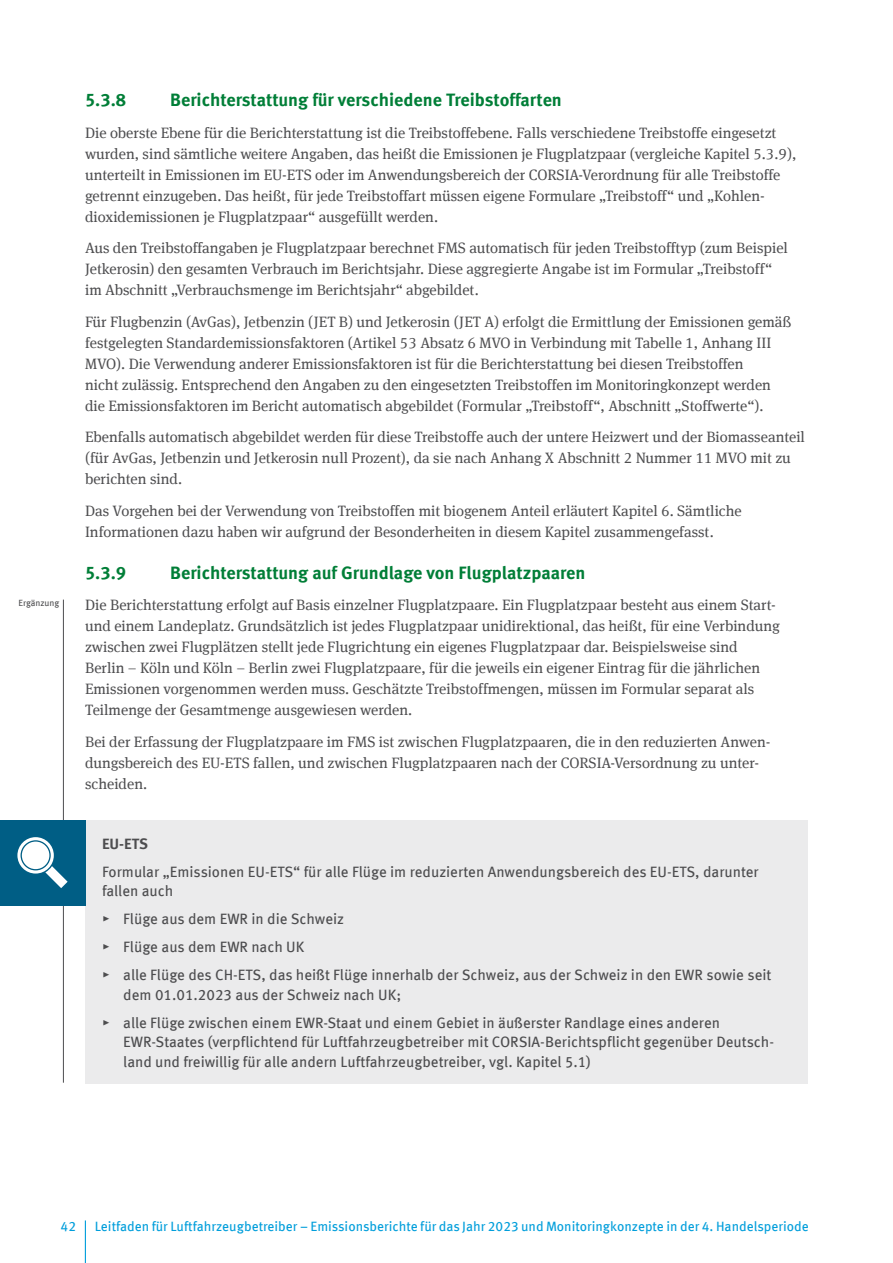
<style>
.page{position:relative;width:893px;height:1263px;background:#fff}
.page>*{position:absolute;margin:0;border:0;box-sizing:border-box;transform-origin:0 0}
.t1{font:700 18px "Meta Offc";color:#007e37}
.Fließtext{font:15px/21px "Meta Serif Offc";color:#4d4d4f}
.t2{font:15px/28px "Meta Offc";color:#4d4d4f}
.t3{font:13.5px "Meta Offc";color:#009edb}
.t4{font:9px "Meta Offc";letter-spacing:-.005em;color:#4d4d4f}
.s1{font-weight:700}
.s2{font-family:"Meta Serif Offc"}
</style>
<div class="page">
<hr style="left:85px;top:1220px;width:1px;height:43px;background:#009edb">
<hr style="left:63px;top:600px;width:1px;height:483px;background:#4d4d4f">
<div style="left:85px;top:820px;width:723px;height:264px;background:#ebebec"></div>
<div style="left:0;top:820px;width:85px;height:85px;background:#005e85"></div>
<svg style="left:17px;top:837px;width:51px;height:51px"></svg>
<p class="t4" style="left:18px;top:598px;width:42px">Ergänzung</p>
<p class="t1" style="left:85px;top:89px;width:43px">5.3.8</p>
<p class="t1" style="left:170px;top:89px;width:393px">Berichterstattung für verschiedene Treibstoffarten</p>
<p class="Fließtext" style="left:85px;top:122px;width:713px">Die oberste Ebene für die Berichterstattung ist die Treibstoffebene. Falls verschiedene Treibstoffe eingesetzt wurden, sind sämtliche weitere Angaben, das heißt die Emissionen je Flugplatzpaar (vergleiche Kapitel 5.3.9), unterteilt in Emissionen im EU-ETS oder im Anwendungsbereich der CORSIA-Verordnung für alle Treibstoffe getrennt einzugeben. Das heißt, für jede Treibstoffart müssen eigene Formulare „Treibstoff“ und „Kohlen&shy;dioxidemissionen je Flugplatzpaar“ ausgefüllt werden.</p>
<p class="Fließtext" style="left:85px;top:238px;width:704px">Aus den Treibstoffangaben je Flugplatzpaar berechnet FMS automatisch für jeden Treibstofftyp (zum Beispiel<br>Jetkerosin) den gesamten Verbrauch im Berichtsjahr. Diese aggregierte Angabe ist im Formular „Treibstoff“ im Abschnitt „Verbrauchsmenge im Berichtsjahr“ abgebildet.</p>
<p class="Fließtext" style="left:85px;top:311px;width:708px">Für Flugbenzin (AvGas), Jetbenzin (JET B) und Jetkerosin (JET A) erfolgt die Ermittlung der Emissionen gemäß festgelegten Standardemissionsfaktoren (Artikel 53 Absatz 6 MVO in Verbindung mit Tabelle 1, Anhang III MVO). Die Verwendung anderer Emissionsfaktoren ist für die Berichterstattung bei diesen Treibstoffen<br>nicht zulässig. Entsprechend den Angaben zu den eingesetzten Treibstoffen im Monitoringkonzept werden die Emissionsfaktoren im Bericht automatisch abgebildet (Formular „Treibstoff“, Abschnitt „Stoffwerte“).</p>
<p class="Fließtext" style="left:85px;top:427px;width:721px">Ebenfalls automatisch abgebildet werden für diese Treibstoffe auch der untere Heizwert und der Biomasseanteil (für AvGas, Jetbenzin und Jetkerosin null Prozent), da sie nach Anhang X Abschnitt 2 Nummer 11 MVO mit zu berichten sind.</p>
<p class="Fließtext" style="left:85px;top:500px;width:658px">Das Vorgehen bei der Verwendung von Treibstoffen mit biogenem Anteil erläutert Kapitel 6. Sämtliche<br>Informationen dazu haben wir aufgrund der Besonderheiten in diesem Kapitel zusammengefasst.</p>
<p class="t1" style="left:85px;top:562px;width:43px">5.3.9</p>
<p class="t1" style="left:170px;top:562px;width:417px">Berichterstattung auf Grundlage von Flugplatzpaaren</p>
<p class="Fließtext" style="left:85px;top:595px;width:696px">Die Berichterstattung erfolgt auf Basis einzelner Flugplatzpaare. Ein Flugplatzpaar besteht aus einem Start&shy;und einem Landeplatz. Grundsätzlich ist jedes Flugplatzpaar unidirektional, das heißt, für eine Verbindung zwischen zwei Flugplätzen stellt jede Flugrichtung ein eigenes Flugplatzpaar dar. Beispielsweise sind Berlin – Köln und Köln – Berlin zwei Flugplatzpaare, für die jeweils ein eigener Eintrag für die jährlichen Emissionen vorgenommen werden muss. Geschätzte Treibstoffmengen, müssen im Formular separat als Teilmenge der Gesamtmenge ausgewiesen werden.</p>
<p class="Fließtext" style="left:85px;top:731px;width:687px">Bei der Erfassung der Flugplatzpaare im FMS ist zwischen Flugplatzpaaren, die in den reduzierten Anwen&shy;dungsbereich des EU-ETS fallen, und zwischen Flugplatzpaaren nach der CORSIA-Versordnung zu unter&shy;scheiden.</p>
<p class="t2" style="left:102px;top:830px;width:658px"><span class="s1">EU-ETS<br></span>Formular „Emissionen EU-ETS“ für alle Flüge im reduzierten Anwendungsbereich des EU-ETS, darunter</p>
<p class="t2" style="left:102px;top:877px;width:671px">fallen auch<br><span class="s2">▸</span> Flüge aus dem EWR in die Schweiz<br><span class="s2">▸</span> Flüge aus dem EWR nach UK<br><span class="s2">▸</span> alle Flüge des CH-ETS, das heißt Flüge innerhalb der Schweiz, aus der Schweiz in den EWR sowie seit</p>
<p class="t2" style="left:102px;top:981px;width:619px;text-indent:21px">dem 01.01.2023 aus der Schweiz nach UK;<br><span class="s2">▸</span> alle Flüge zwischen einem EWR-Staat und einem Gebiet in äußerster Randlage eines anderen</p>
<p class="t2" style="left:123px;top:1032px;width:652px;line-height:19.5px">EWR-Staates (verpflichtend für Luftfahrzeugbetreiber mit CORSIA-Berichtspflicht gegenüber Deutsch&shy;land und freiwillig für alle andern Luftfahrzeugbetreiber, vgl. Kapitel 5.1)</p>
<p class="t3" style="left:61px;top:1218px;width:17px">42</p>
<p class="t3" style="left:95px;top:1218px;width:716px">Leitfaden für Luftfahrzeugbetreiber – Emissionsberichte für das Jahr 2023 und Monitoringkonzepte in der 4. Handelsperiode</p>
</div>
